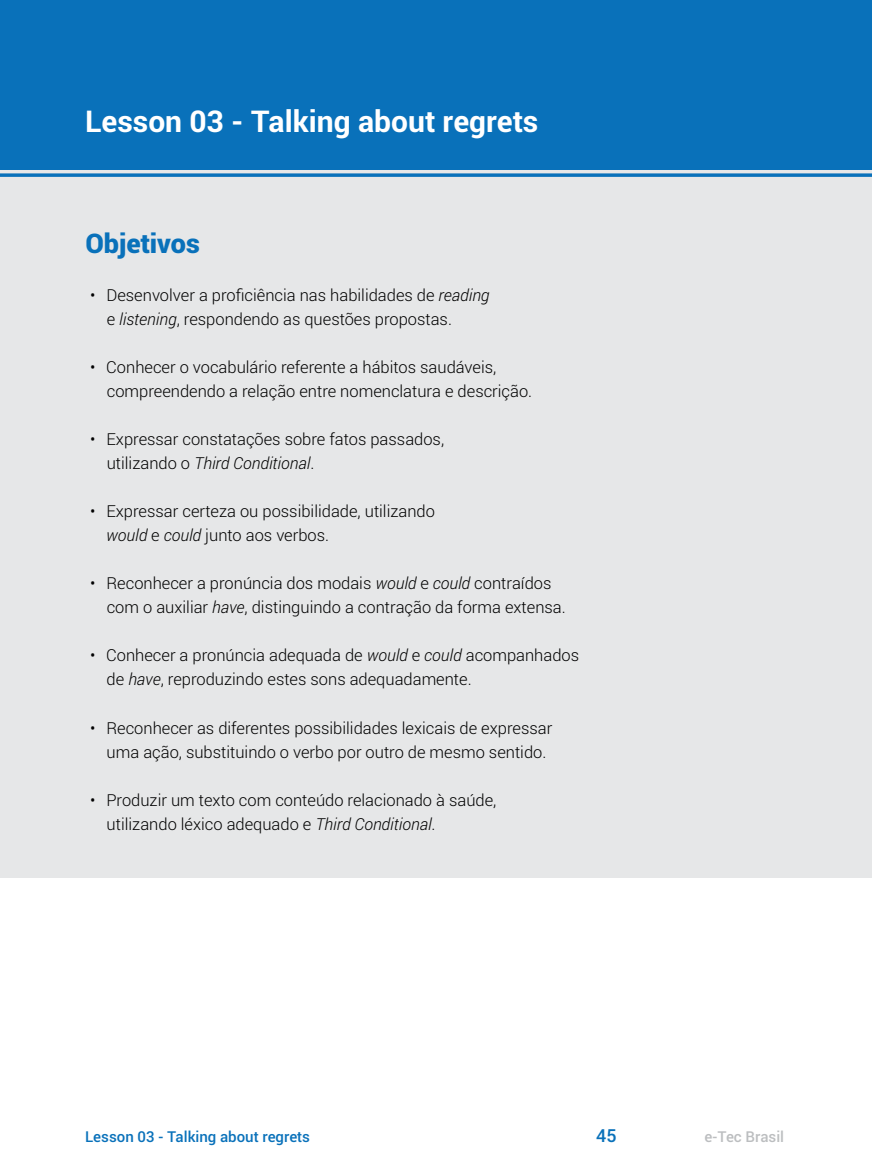
<style>
.page{position:relative;width:872px;height:1170px;background:#fff}
.page>*{position:absolute;margin:0;border:0;box-sizing:border-box;transform-origin:0 0}
.t1{font:700 30px "Roboto";color:#fff}
.t2{font:900 27px "Roboto";color:#0971ba}
.t3{font:500 18px "Roboto";color:#0971ba}
.t4{font:300 16.5px/24px "Roboto";color:#000}
.t5{font:500 15px "Roboto";color:#0971ba}
.t6{font:500 15px "Roboto";color:#bcbec0}
.s1{font-style:italic}
</style>
<div class="page">
<div style="left:0;top:149px;width:872px;height:728px;background:#e6e7e8"></div>
<div style="left:0;top:0;width:872px;height:170px;background:#0971ba"></div>
<hr style="left:0;top:174px;width:872px;height:3px;background:#0971ba">
<h1 class="t1" style="left:85px;top:101px;width:454px">Lesson 03 - Talking about regrets</h1>
<h2 class="t2" style="left:85px;top:224px;width:116px">Objetivos</h2>
<p class="t4" style="left:107px;top:283px;width:384px;text-indent:-17px">• Desenvolver a proficiência nas habilidades de <span class="s1">reading </span>e <span class="s1">listening</span>, respondendo as questões propostas.</p>
<p class="t4" style="left:107px;top:355px;width:427px;text-indent:-17px">• Conhecer o vocabulário referente a hábitos saudáveis, compreendendo a relação entre nomenclatura e descrição.</p>
<p class="t4" style="left:107px;top:427px;width:339px;text-indent:-17px">• Expressar constatações sobre fatos passados, utilizando o <span class="s1">Third Conditional</span>.</p>
<p class="t4" style="left:106px;top:499px;width:330px;text-indent:-16px">• Expressar certeza ou possibilidade, utilizando <span class="s1">would</span> e <span class="s1">could</span> junto aos verbos.</p>
<p class="t4" style="left:107px;top:571px;width:460px;text-indent:-17px">• Reconhecer a pronúncia dos modais <span class="s1">would</span> e <span class="s1">could</span> contraídos com o auxiliar <span class="s1">have</span>, distinguindo a contração da forma extensa.</p>
<p class="t4" style="left:107px;top:643px;width:474px;text-indent:-17px">• Conhecer a pronúncia adequada de <span class="s1">would</span> e <span class="s1">could</span> acompanhados de <span class="s1">have</span>, reproduzindo estes sons adequadamente.</p>
<p class="t4" style="left:107px;top:715px;width:447px;text-indent:-17px">• Reconhecer as diferentes possibilidades lexicais de expressar uma ação, substituindo o verbo por outro de mesmo sentido.</p>
<p class="t4" style="left:107px;top:787px;width:391px;text-indent:-17px">• Produzir um texto com conteúdo relacionado à saúde, utilizando léxico adequado e <span class="s1">Third Conditional</span>.</p>
<p class="t5" style="left:85px;top:1125px;width:226px">Lesson 03 - Talking about regrets</p>
<p class="t3" style="left:596px;top:1122px;width:22px">45</p>
<p class="t6" style="left:704px;top:1125px;width:81px">e-Tec Brasil</p>
</div>
